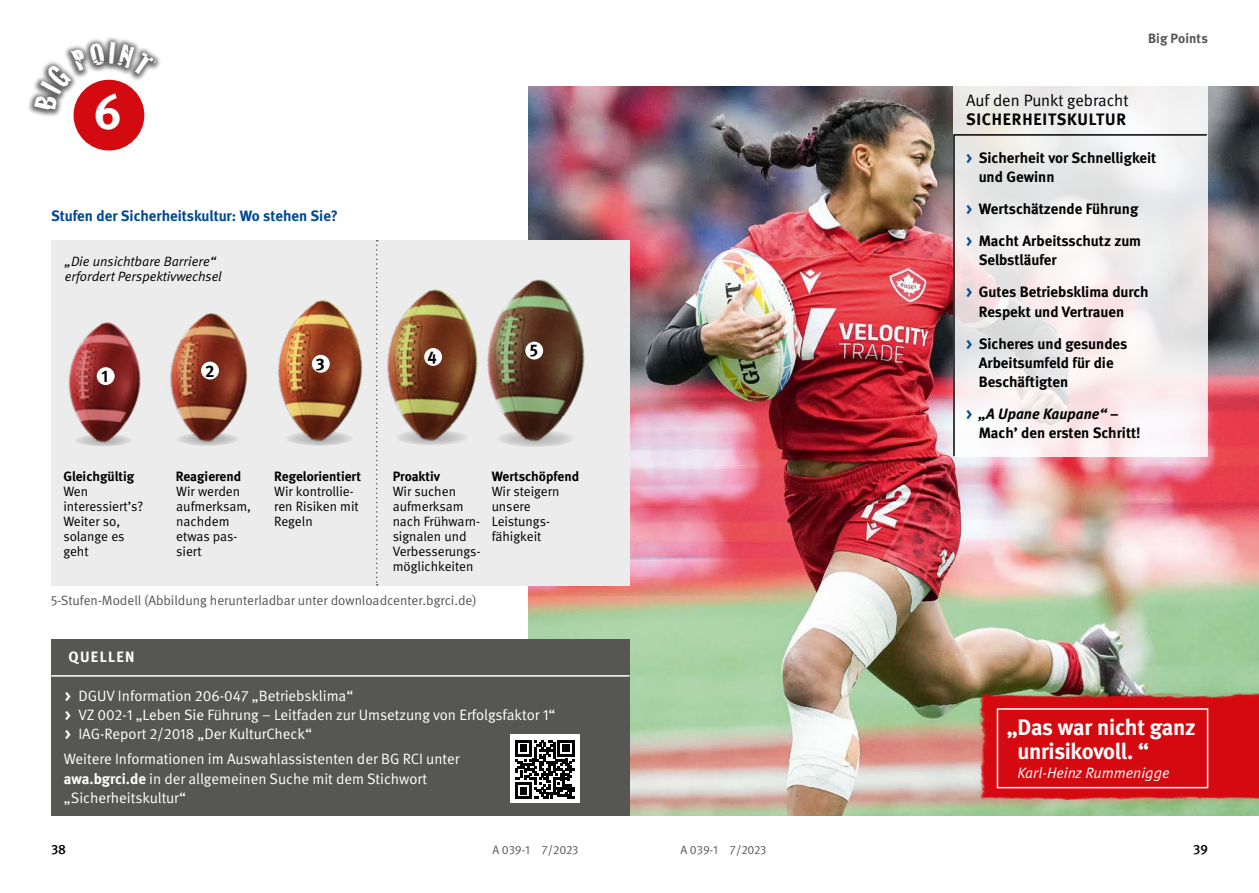
<style>
.page{position:relative;width:1259px;height:893px;background:#fff}
.page>*{position:absolute;margin:0;border:0;box-sizing:border-box;transform-origin:0 0}
.t1{font:700 49.5px "DGUV Meta";color:#fff}
.Inhalt_Fließtext{font:700 22.5px/24px "DGUV Meta";letter-spacing:-.015em;color:#fff}
.Inhalt_Graphen-Text{font:700 16.8px "DGUV Meta";color:#000}
.Inhalt_Anleser{font:16.5px/19.2px "DGUV Meta";color:#000}
.Inhalt_Fließtext__Bullet{font:15px/19.2px "DGUV Meta";color:#fff}
.t2{font:700 15px/19.2px "DGUV Meta";color:#000}
.Inhalt_Fließtext-2{font:700 15px "DGUV Meta";color:#004893}
.Inhalt_Fließtext-3{font:italic 15px "DGUV Meta";color:#fff}
.Inhalt_Fließtext-4{font:700 15px "DGUV Meta";letter-spacing:.09em;color:#fff}
.Inhalt_Graphen-Text-2{font:13.5px/15px "DGUV Meta";color:#000}
.Inhalt_Bildunterschrift{font:13.5px "DGUV Meta";color:#565655}
.Inhalt_Graphen-Text-3{font:700 13.5px "DGUV Meta";color:#000}
.Inhalt_Graphen-Text-4{font:italic 13.5px/15px "DGUV Meta";color:#000}
.t3{font:700 13.5px "DGUV Meta";letter-spacing:.005em;color:#565655}
.t4{font:500 13.5px "DGUV Meta";color:#000}
.t5{font:12px "DGUV Meta";color:#565655}
.s1{font-weight:700}
.s2{color:#004893}
.s3{font-style:italic}
</style>
<div class="page">
<img style="left:629px;top:86px;width:630px;height:730px">
<img style="left:528px;top:86px;width:101px;height:553px">
<div style="left:51px;top:639px;width:578px;height:177px;background:#565655"></div>
<hr style="left:51px;top:675px;width:578px;height:2px;background:#fff">
<svg style="left:953px;top:86px;width:255px;height:370px;fill:#efefee"></svg>
<svg style="left:952px;top:133px;width:255px;height:324px"></svg>
<img style="left:980px;top:693px;width:279px;height:106px">
<div style="left:51px;top:240px;width:578px;height:346px;background:#ececec"></div>
<svg style="left:376px;top:240px;width:2px;height:346px"></svg>
<img style="left:487px;top:346px;width:83px;height:101px">
<svg style="left:489px;top:279px;width:96px;height:162px"></svg>
<div style="left:525px;top:342px;width:18px;height:17px;background:#fff;border-radius:50%"></div>
<img style="left:387px;top:349px;width:91px;height:96px">
<img style="left:389px;top:289px;width:88px;height:151px">
<div style="left:424px;top:348px;width:18px;height:18px;background:#fff;border-radius:50%"></div>
<img style="left:279px;top:300px;width:83px;height:141px">
<div style="left:312px;top:355px;width:18px;height:18px;background:#fff;border-radius:50%"></div>
<img style="left:170px;top:363px;width:78px;height:83px">
<svg style="left:172px;top:313px;width:75px;height:128px"></svg>
<div style="left:201px;top:362px;width:18px;height:17px;background:#fff;border-radius:50%"></div>
<img style="left:68px;top:371px;width:73px;height:75px">
<svg style="left:70px;top:322px;width:70px;height:120px"></svg>
<div style="left:97px;top:367px;width:18px;height:18px;background:#fff;border-radius:50%"></div>
<div style="left:996px;top:708px;width:212px;height:80px;border:2px solid #fff"></div>
<div style="left:510px;top:735px;width:69px;height:68px;background:#fff"></div>
<svg style="left:515px;top:740px;width:59px;height:59px"></svg>
<svg style="left:28px;top:37px;width:132px;height:114px"></svg>
<h1 class="t1" style="left:94px;top:82px;width:29px">6</h1>
<p class="Inhalt_Fließtext-2" style="left:51px;top:207px;width:288px">Stufen der Sicherheitskultur: Wo stehen Sie?</p>
<p class="Inhalt_Graphen-Text-4" style="left:65px;top:254px;width:158px">„Die unsichtbare Barriere“ erfordert Perspektivwechsel</p>
<p class="Inhalt_Graphen-Text" style="left:101px;top:366px;width:8px">1</p>
<p class="Inhalt_Graphen-Text" style="left:205px;top:361px;width:11px">2</p>
<p class="Inhalt_Graphen-Text" style="left:316px;top:354px;width:10px">3</p>
<p class="Inhalt_Graphen-Text" style="left:427px;top:347px;width:11px">4</p>
<p class="Inhalt_Graphen-Text" style="left:530px;top:340px;width:10px">5</p>
<p class="Inhalt_Graphen-Text-3" style="left:63px;top:468px;width:72px">Gleichgültig</p>
<p class="Inhalt_Graphen-Text-3" style="left:176px;top:468px;width:67px">Reagierend</p>
<p class="Inhalt_Graphen-Text-3" style="left:274px;top:468px;width:88px">Regelorientiert</p>
<p class="Inhalt_Graphen-Text-3" style="left:393px;top:468px;width:49px">Proaktiv</p>
<p class="Inhalt_Graphen-Text-3" style="left:492px;top:468px;width:89px">Wertschöpfend</p>
<p class="Inhalt_Graphen-Text-2" style="left:63px;top:484px;width:82px">Wen interessiert’s?<br>Weiter so, solange es geht</p>
<p class="Inhalt_Graphen-Text-2" style="left:176px;top:484px;width:76px">Wir werden aufmerksam, nachdem etwas pas&shy;siert</p>
<p class="Inhalt_Graphen-Text-2" style="left:274px;top:484px;width:86px">Wir kontrollie&shy;ren Risiken mit<br>Regeln</p>
<p class="Inhalt_Graphen-Text-2" style="left:393px;top:484px;width:89px">Wir suchen aufmerksam nach Frühwarn-</p>
<p class="Inhalt_Graphen-Text-2" style="left:393px;top:529px;width:89px">signalen und<br>Verbesserungs&shy;möglichkeiten</p>
<p class="Inhalt_Bildunterschrift" style="left:51px;top:592px;width:427px">5-Stufen-Modell (Abbildung herunterladbar unter downloadcenter.bgrci.de)</p>
<p class="Inhalt_Graphen-Text-2" style="left:492px;top:484px;width:69px">Wir steigern unsere<br>Leistungs-</p>
<p class="Inhalt_Graphen-Text-2" style="left:492px;top:529px;width:51px">fähigkeit</p>
<p class="Inhalt_Fließtext-4" style="left:68px;top:648px;width:68px">QUELLEN</p>
<p class="Inhalt_Fließtext__Bullet" style="left:65px;top:686px;width:290px"><span class="s1">&gt;</span> DGUV Information 206-047 „Betriebsklima“</p>
<p class="Inhalt_Fließtext__Bullet" style="left:65px;top:705px;width:492px"><span class="s1">&gt;</span> VZ 002-1 „Leben Sie Führung – Leitfaden zur Umsetzung von Erfolgsfaktor 1“</p>
<p class="Inhalt_Fließtext__Bullet" style="left:65px;top:725px;width:249px"><span class="s1">&gt;</span> IAG-Report 2/2018 „Der KulturCheck“</p>
<p class="Inhalt_Fließtext__Bullet" style="left:64px;top:750px;width:397px">Weitere Informationen im Auswahlassistenten der BG RCI unter <span class="s1">awa.bgrci.de</span> in der allgemeinen Suche mit dem Stichwort „Sicherheitskultur“</p>
<p class="t3" style="left:1148px;top:31px;width:61px">Big Points</p>
<p class="Inhalt_Anleser" style="left:966px;top:91px;width:164px">Auf den Punkt gebracht<br><span class="s1">SICHERHEITSKULTUR</span></p>
<p class="t2" style="left:978px;top:149px;width:179px;text-indent:-13px"><span class="s2">&gt;</span> Sicherheit vor Schnelligkeit und Gewinn</p>
<p class="t2" style="left:966px;top:200px;width:174px"><span class="s2">&gt;</span> Wertschätzende Führung</p>
<p class="t2" style="left:978px;top:232px;width:164px;text-indent:-13px"><span class="s2">&gt;</span> Macht Arbeitsschutz zum<br>Selbstläufer</p>
<p class="t2" style="left:978px;top:283px;width:171px;text-indent:-13px"><span class="s2">&gt;</span> Gutes Betriebsklima durch<br>Respekt und Vertrauen</p>
<p class="t2" style="left:978px;top:334px;width:150px;text-indent:-13px"><span class="s2">&gt;</span> Sicheres und gesundes<br>Arbeitsumfeld für die<br>Beschäftigten</p>
<p class="t2" style="left:978px;top:405px;width:163px;text-indent:-13px"><span class="s2">&gt;</span> <span class="s3">„A Upane Kaupane“</span> –<br>Mach’ den ersten Schritt!</p>
<p class="Inhalt_Fließtext" style="left:1017px;top:716px;width:180px;text-indent:-11px">„Das war nicht ganz unrisikovoll. “</p>
<p class="Inhalt_Fließtext-3" style="left:1017px;top:764px;width:154px">Karl-Heinz Rummenigge</p>
<p class="t4" style="left:51px;top:842px;width:17px">38</p>
<p class="t4" style="left:1193px;top:842px;width:16px">39</p>
<p class="t5" style="left:492px;top:843px;width:87px">A 039-1 7/2023</p>
<p class="t5" style="left:680px;top:843px;width:87px">A 039-1 7/2023</p>
</div>
